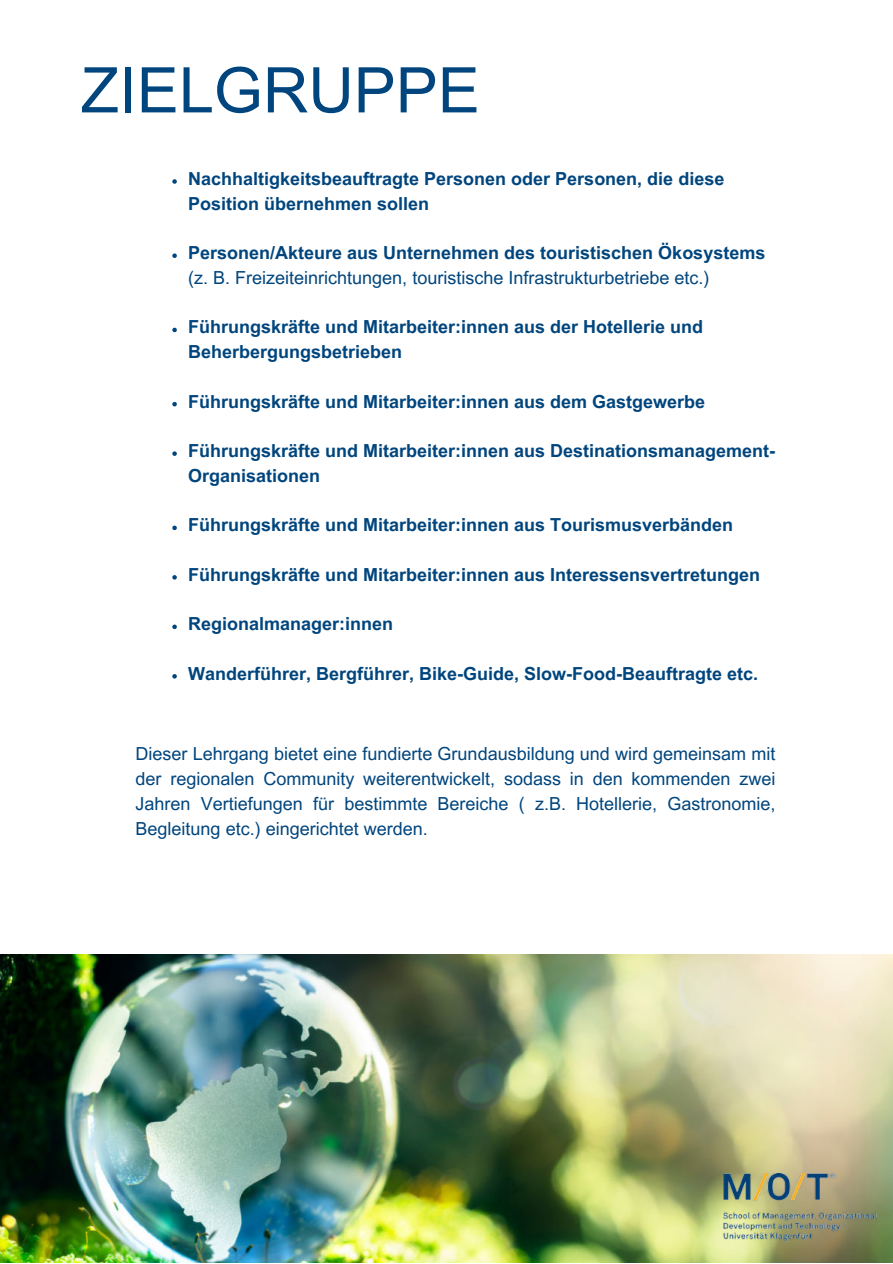
<style>
.page{position:relative;width:893px;height:1264px;background:#fff}
.page>*{position:absolute;margin:0;border:0;box-sizing:border-box;transform-origin:0 0}
.t1{font:63px "Arial MT Pro";color:#00457d}
.t2{font:700 18px/24.8px "Arial MT Pro";color:#00457d}
.t3{font:18px/24.8px "Arial MT Pro";color:#00457d;text-align:justify}
</style>
<div class="page">
<img style="left:0;top:954px;width:892px;height:308px">
<svg style="left:172px;top:179px;width:5px;height:5px"></svg>
<svg style="left:172px;top:253px;width:5px;height:5px"></svg>
<svg style="left:172px;top:328px;width:5px;height:4px"></svg>
<svg style="left:172px;top:402px;width:5px;height:4px"></svg>
<svg style="left:172px;top:451px;width:5px;height:5px"></svg>
<svg style="left:172px;top:525px;width:5px;height:5px"></svg>
<svg style="left:172px;top:575px;width:5px;height:4px"></svg>
<svg style="left:172px;top:624px;width:5px;height:5px"></svg>
<svg style="left:172px;top:674px;width:5px;height:4px"></svg>
<img style="left:723px;top:1173px;width:153px;height:67px">
<h1 class="t1" style="left:81px;top:54px;width:400px">ZIELGRUPPE</h1>
<p class="t2" style="left:188px;top:167px;width:537px">Nachhaltigkeitsbeauftragte Personen oder Personen, die diese<br>Position übernehmen sollen</p>
<p class="t2" style="left:188px;top:241px;width:578px">Personen/Akteure aus Unternehmen des touristischen Ökosystems</p>
<p class="t3" style="left:188px;top:266px;width:522px">(z. B. Freizeiteinrichtungen, touristische Infrastrukturbetriebe etc.)</p>
<p class="t2" style="left:188px;top:315px;width:516px">Führungskräfte und Mitarbeiter:innen aus der Hotellerie und<br>Beherbergungsbetrieben</p>
<p class="t2" style="left:188px;top:389px;width:518px">Führungskräfte und Mitarbeiter:innen aus dem Gastgewerbe</p>
<p class="t2" style="left:188px;top:439px;width:588px">Führungskräfte und Mitarbeiter:innen aus Destinationsmanagement-<br>Organisationen</p>
<p class="t2" style="left:188px;top:513px;width:546px">Führungskräfte und Mitarbeiter:innen aus Tourismusverbänden</p>
<p class="t2" style="left:188px;top:562px;width:573px">Führungskräfte und Mitarbeiter:innen aus Interessensvertretungen</p>
<p class="t2" style="left:188px;top:612px;width:206px">Regionalmanager:innen</p>
<p class="t2" style="left:188px;top:661px;width:571px">Wanderführer, Bergführer, Bike-Guide, Slow-Food-Beauftragte etc.</p>
<p class="t3" style="left:136px;top:742px;width:641px">Dieser Lehrgang bietet eine fundierte Grundausbildung und wird gemeinsam mit der regionalen Community weiterentwickelt, sodass in den kommenden zwei Jahren Vertiefungen für bestimmte Bereiche ( z.B. Hotellerie, Gastronomie, Begleitung etc.) eingerichtet werden.</p>
</div>
